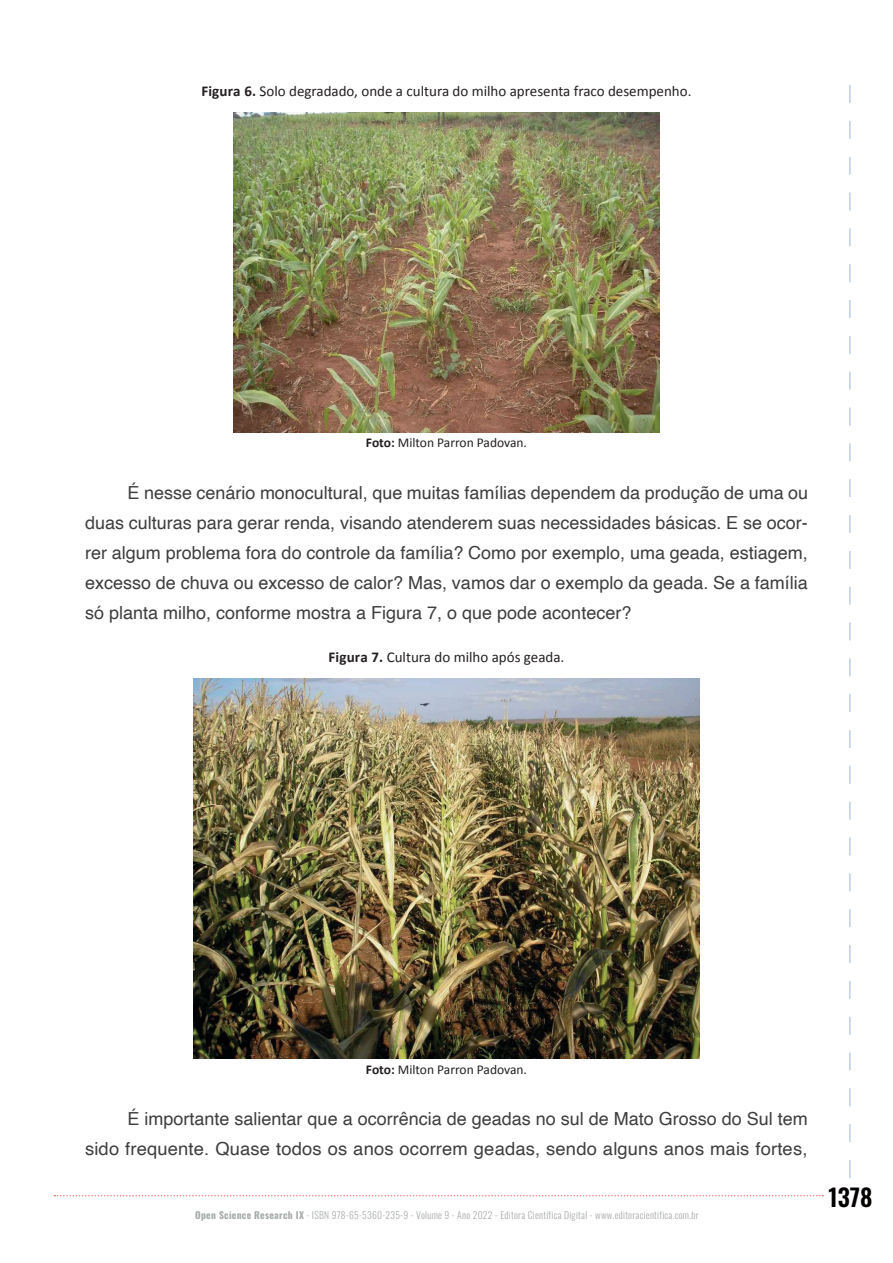
<style>
.page{position:relative;width:893px;height:1263px;background:#fff}
.page>*{position:absolute;margin:0;border:0;box-sizing:border-box;transform-origin:0 0}
.t1{font:600 24px "Oswald";color:#040101}
._04_texto{font:18px/30px "Helvetica";color:#3e3e3f;text-align:justify}
._06_figura-quadro-ta{font:15px "Calibri";color:#231f20}
._06_fonte{font:13.5px "Calibri";color:#231f20}
.t2{font:300 9.6px "Oswald";letter-spacing:.03em;color:#a7aaaa}
.s1{font-weight:700}
</style>
<div class="page">
<svg style="left:54px;top:1195px;width:769px;height:1px"></svg>
<svg style="left:849px;top:85px;width:2px;height:1093px"></svg>
<img style="left:233px;top:113px;width:427px;height:319px">
<img style="left:193px;top:678px;width:507px;height:381px">
<p class="_06_figura-quadro-ta" style="left:201px;top:81px;width:492px"><span class="s1">Figura 6.</span> Solo degradado, onde a cultura do milho apresenta fraco desempenho.</p>
<p class="_06_fonte" style="left:366px;top:433px;width:163px"><span class="s1">Foto:</span> Milton Parron Padovan.</p>
<p class="_04_texto" style="left:85px;top:478px;width:725px;text-indent:43px">É nesse cenário monocultural, que muitas famílias dependem da produção de uma ou duas culturas para gerar renda, visando atenderem suas necessidades básicas. E se ocor&shy;rer algum problema fora do controle da família? Como por exemplo, uma geada, estiagem, excesso de chuva ou excesso de calor? Mas, vamos dar o exemplo da geada. Se a família só planta milho, conforme mostra a Figura 7, o que pode acontecer?</p>
<p class="_06_figura-quadro-ta" style="left:329px;top:647px;width:237px"><span class="s1">Figura 7.</span> Cultura do milho após geada.</p>
<p class="_06_fonte" style="left:366px;top:1060px;width:163px"><span class="s1">Foto:</span> Milton Parron Padovan.</p>
<p class="_04_texto" style="left:85px;top:1104px;width:724px;text-align:right">É importante salientar que a ocorrência de geadas no sul de Mato Grosso do Sul tem<br>sido frequente. Quase todos os anos ocorrem geadas, sendo alguns anos mais fortes,</p>
<p class="t2" style="left:195px;top:1206px;width:505px"><span class="s1">Open Science Research IX</span> - ISBN 978-65-5360-235-9 - Volume 9 - Ano 2022 - Editora Científica Digital - www.editoracientifica.com.br</p>
<h1 class="t1" style="left:828px;top:1184px;width:46px">1378</h1>
</div>
